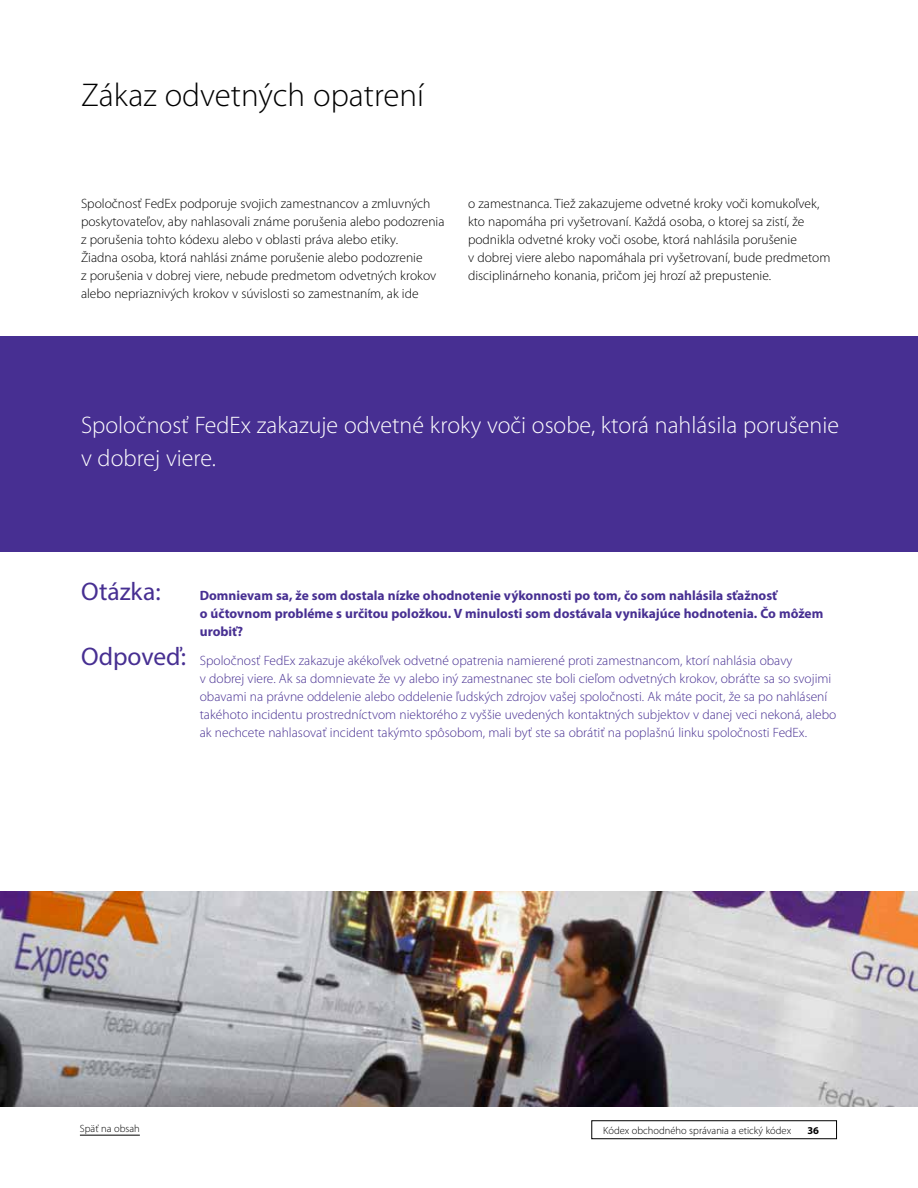
<style>
.page{position:relative;width:918px;height:1188px;background:#fff}
.page>*{position:absolute;margin:0;border:0;box-sizing:border-box;transform-origin:0 0}
.t1{font:300 33px "Myriad Pro";color:#000}
.t2{font:25.5px "Myriad Pro";color:#472f92}
.t3{font:300 24px/33px "Myriad Pro";color:#fff}
.t4{font:300 13.5px/18px "Myriad Pro";color:#000}
.t5{font:300 13.5px/18px "Myriad Pro";color:#472f92}
.t6{font:700 13.5px/18px "Myriad Pro";color:#472f92}
.t7{font:300 10.5px "Myriad Pro";color:#000}
.t8{font:700 10.5px "Myriad Pro";color:#000}
.s1{font-weight:400;font-size:25.5px}
</style>
<div class="page">
<div style="left:592px;top:1121px;width:245px;height:18px;border:1px solid #000"></div>
<hr style="left:80px;top:1135px;width:60px;height:1px;background:#000">
<div style="left:0;top:336px;width:918px;height:216px;background:#472f92"></div>
<img style="left:0;top:891px;width:918px;height:216px">
<h1 class="t1" style="left:81px;top:75px;width:345px">Zákaz odvetných opatrení</h1>
<p class="t4" style="left:81px;top:194px;width:365px">Spoločnosť FedEx podporuje svojich zamestnancov a zmluvných poskytovateľov, aby nahlasovali známe porušenia alebo podozrenia z porušenia tohto kódexu alebo v oblasti práva alebo etiky.<br>Žiadna osoba, ktorá nahlási známe porušenie alebo podozrenie<br>z porušenia v dobrej viere, nebude predmetom odvetných krokov alebo nepriaznivých krokov v súvislosti so zamestnaním, ak ide</p>
<p class="t4" style="left:468px;top:194px;width:364px">o zamestnanca. Tiež zakazujeme odvetné kroky voči komukoľvek, kto napomáha pri vyšetrovaní. Každá osoba, o ktorej sa zistí, že podnikla odvetné kroky voči osobe, ktorá nahlásila porušenie<br>v dobrej viere alebo napomáhala pri vyšetrovaní, bude predmetom disciplinárneho konania, pričom jej hrozí až prepustenie.</p>
<h3 class="t3" style="left:81px;top:408px;width:760px">Spoločnosť FedEx zakazuje odvetné kroky voči osobe, ktorá nahlásila porušenie v dobrej viere.</h3>
<h2 class="t2" style="left:81px;top:576px;width:81px">Otázka:</h2>
<p class="t6" style="left:200px;top:586px;width:625px">Domnievam sa, že som dostala nízke ohodnotenie výkonnosti po tom, čo som nahlásila sťažnosť<br>o účtovnom probléme s určitou položkou. V minulosti som dostávala vynikajúce hodnotenia. Čo môžem urobiť?</p>
<p class="t5" style="left:200px;top:651px;width:638px;text-indent:-119px"><span class="s1">Odpoveď:</span> Spoločnosť FedEx zakazuje akékoľvek odvetné opatrenia namierené proti zamestnancom, ktorí nahlásia obavy<br>v dobrej viere. Ak sa domnievate že vy alebo iný zamestnanec ste boli cieľom odvetných krokov, obráťte sa so svojimi obavami na právne oddelenie alebo oddelenie ľudských zdrojov vašej spoločnosti. Ak máte pocit, že sa po nahlásení takéhoto incidentu prostredníctvom niektorého z vyššie uvedených kontaktných subjektov v danej veci nekoná, alebo ak nechcete nahlasovať incident takýmto spôsobom, mali byť ste sa obrátiť na poplašnú linku spoločnosti FedEx.</p>
<p class="t7" style="left:80px;top:1122px;width:61px">Späť na obsah</p>
<p class="t7" style="left:603px;top:1124px;width:190px">Kódex obchodného správania a etický kódex</p>
<p class="t8" style="left:807px;top:1123px;width:13px">36</p>
</div>
